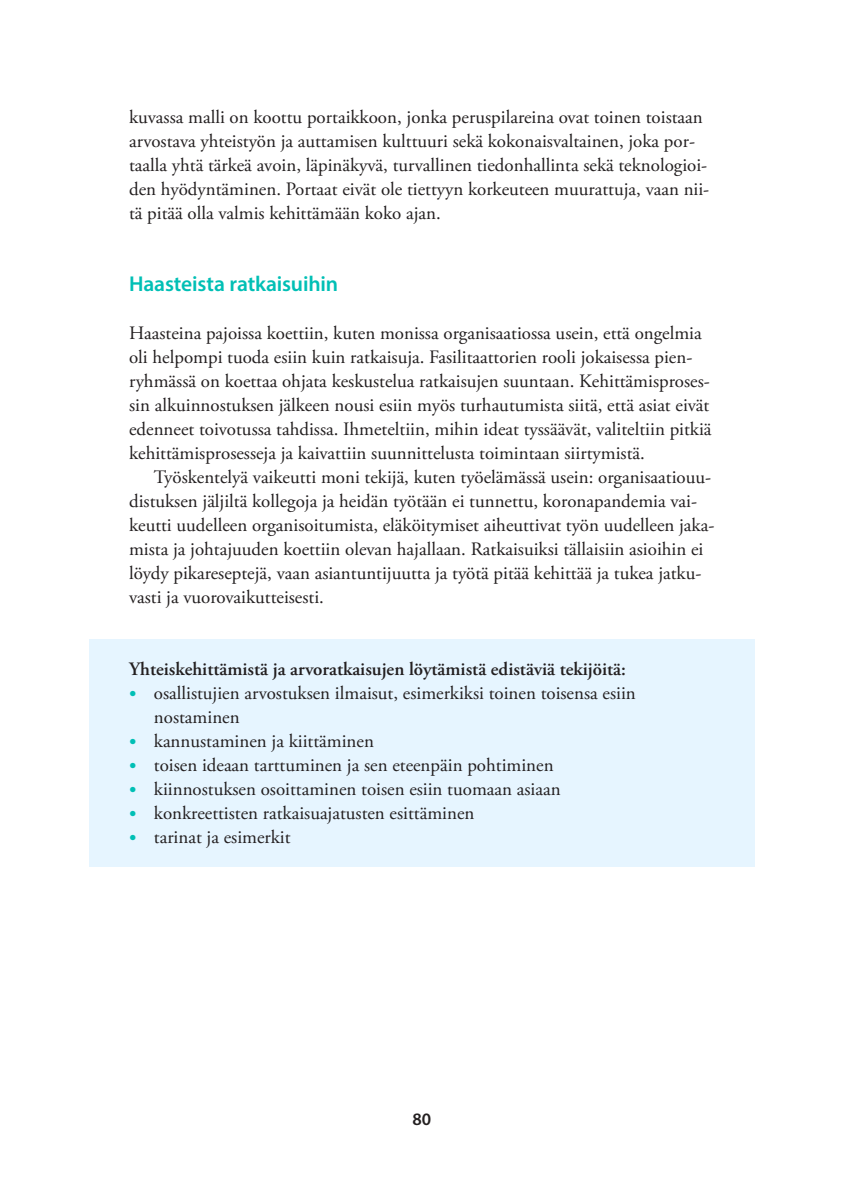
<style>
.page{position:relative;width:844px;height:1191px;background:#fff}
.page>*{position:absolute;margin:0;border:0;box-sizing:border-box;transform-origin:0 0}
.t1{font:600 21.53px "Myriad Pro";letter-spacing:-.01em;color:#00bfb5}
.leipä_sis{font:18.9px/24px "Adobe Garamond Pro";color:#231f20}
.leipä{font:18.9px/24px "Adobe Garamond Pro";color:#231f20}
.leipä-2{font:600 18.9px "Adobe Garamond Pro";color:#231f20}
.t2{font:600 17.5px "Myriad Pro";color:#231f20}
.s1{font-size:19.25px;color:#00bfb5}
</style>
<div class="page">
<div style="left:89px;top:639px;width:665px;height:227px;background:#e6f5ff"></div>
<p class="leipä_sis" style="left:129px;top:106px;width:581px">kuvassa malli on koottu portaikkoon, jonka peruspilareina ovat toinen toistaan arvostava yhteistyön ja auttamisen kulttuuri sekä kokonaisvaltainen, joka por&shy;taalla yhtä tärkeä avoin, läpinäkyvä, turvallinen tiedonhallinta sekä teknologioi&shy;den hyödyntäminen. Portaat eivät ole tiettyyn korkeuteen muurattuja, vaan nii&shy;tä pitää olla valmis kehittämään koko ajan.</p>
<h3 class="t1" style="left:129px;top:270px;width:210px">Haasteista ratkaisuihin</h3>
<p class="leipä" style="left:129px;top:322px;width:583px">Haasteina pajoissa koettiin, kuten monissa organisaatiossa usein, että ongelmia oli helpompi tuoda esiin kuin ratkaisuja. Fasilitaattorien rooli jokaisessa pien&shy;ryhmässä on koettaa ohjata keskustelua ratkaisujen suuntaan. Kehittämisproses&shy;sin alkuinnostuksen jälkeen nousi esiin myös turhautumista siitä, että asiat eivät edenneet toivotussa tahdissa. Ihmeteltiin, mihin ideat tyssäävät, valiteltiin pitkiä kehittämisprosesseja ja kaivattiin suunnittelusta toimintaan siirtymistä.</p>
<p class="leipä_sis" style="left:129px;top:466px;width:586px;text-indent:25px">Työskentelyä vaikeutti moni tekijä, kuten työelämässä usein: organisaatiouu&shy;distuksen jäljiltä kollegoja ja heidän työtään ei tunnettu, koronapandemia vai&shy;keutti uudelleen organisoitumista, eläköitymiset aiheuttivat työn uudelleen jaka&shy;mista ja johtajuuden koettiin olevan hajallaan. Ratkaisuiksi tällaisiin asioihin ei löydy pikareseptejä, vaan asiantuntijuutta ja työtä pitää kehittää ja tukea jatku&shy;vasti ja vuorovaikutteisesti.</p>
<p class="leipä-2" style="left:129px;top:658px;width:498px">Yhteiskehittämistä ja arvoratkaisujen löytämistä edistäviä tekijöitä:</p>
<p class="leipä" style="left:154px;top:681px;width:483px;text-indent:-25px"><span class="s1">•</span> osallistujien arvostuksen ilmaisut, esimerkiksi toinen toisensa esiin nostaminen</p>
<p class="leipä" style="left:129px;top:729px;width:246px"><span class="s1">•</span> kannustaminen ja kiittäminen</p>
<p class="leipä" style="left:129px;top:753px;width:426px"><span class="s1">•</span> toisen ideaan tarttuminen ja sen eteenpäin pohtiminen</p>
<p class="leipä" style="left:129px;top:777px;width:433px"><span class="s1">•</span> kiinnostuksen osoittaminen toisen esiin tuomaan asiaan</p>
<p class="leipä" style="left:129px;top:801px;width:347px"><span class="s1">•</span> konkreettisten ratkaisuajatusten esittäminen</p>
<p class="leipä" style="left:129px;top:825px;width:163px"><span class="s1">•</span> tarinat ja esimerkit</p>
<p class="t2" style="left:412px;top:1107px;width:20px">80</p>
</div>
